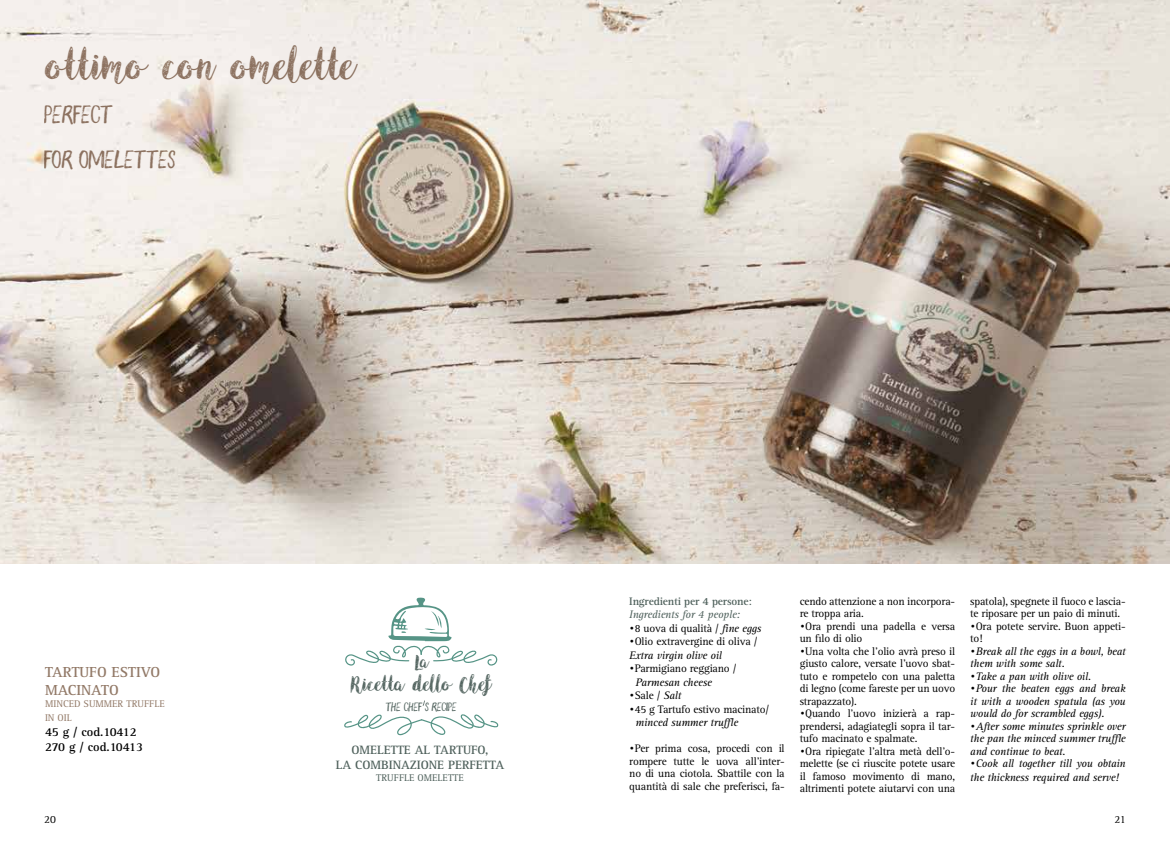
<style>
.page{position:relative;width:1170px;height:851px;background:#fff}
.page>*{position:absolute;margin:0;border:0;box-sizing:border-box;transform-origin:0 0}
.t1{font:43.75px "Angeline Vintage";color:#927967}
.t2{font:36.38px/45px "Anatalia Caps";color:#927967}
.t3{font:21.25px "Angeline Vintage";color:#4e605b}
.t4{font:18.75px "Angeline Vintage";color:#4e605b}
.t5{font:17.5px "Anatalia Caps";color:#4e605b}
.t6{font:700 15px/18px "Rotis Serif Std";color:#927967}
.t7{font:700 12.5px/15px "Rotis Serif Std";color:#4e605b;text-align:center}
.t8{font:700 12.5px/15px "Rotis Serif Std";color:#000}
.t9{font:11.25px/12.5px "Rotis Serif Std";letter-spacing:-.015em;color:#000}
.t10{font:italic 11.25px/12.5px "Rotis Serif Std";letter-spacing:-.015em;color:#000}
.t11{font:700 11.25px/13.5px "Rotis Serif Std";letter-spacing:-.015em;color:#4e605b}
.t12{font:10px/13.5px "Rotis Serif Std";color:#927967}
.t13{font:10px "Rotis Serif Std";color:#4e605b}
.s1{font-weight:400}
.s2{font-weight:400;font-style:italic}
.s3{font-family:"Gill Sans";font-weight:300}
.s4{font-style:italic}
.s5{font-family:"Gill Sans";font-weight:300;font-style:normal}
</style>
<div class="page">
<img style="left:0;top:0;width:1169px;height:563px">
<svg style="left:344px;top:714px;width:154px;height:21px"></svg>
<svg style="left:345px;top:597px;width:153px;height:68px"></svg>
<h1 class="t1" style="left:44px;top:37px;width:310px">ottimo con omelette</h1>
<h2 class="t2" style="left:44px;top:88px;width:133px">perfect<br>for omelettes</h2>
<h3 class="t6" style="left:45px;top:663px;width:117px">TARTUFO ESTIVO<br>MACINATO</h3>
<p class="t12" style="left:45px;top:697px;width:121px">MINCED SUMMER TRUFFLE<br>IN OIL</p>
<p class="t8" style="left:45px;top:724px;width:99px">45 g / cod.10412<br>270 g / cod.10413</p>
<h3 class="t4" style="left:414px;top:649px;width:15px">La</h3>
<h3 class="t3" style="left:350px;top:670px;width:143px">Ricetta dello Chef</h3>
<h3 class="t5" style="left:386px;top:694px;width:72px">THE CHEF S RECIPE</h3>
<p class="t7" style="left:335px;top:742px;width:170px">OMELETTE AL TARTUFO,<br>LA COMBINAZIONE PERFETTA</p>
<p class="t13" style="left:376px;top:771px;width:89px">TRUFFLE OMELETTE</p>
<p class="t11" style="left:629px;top:594px;width:124px">Ingredienti per 4 persone<span class="s1">:<br></span><span class="s2">Ingredients for 4 people:</span></p>
<p class="t9" style="left:629px;top:622px;width:134px"><span class="s3">•</span>8 uova di qualità / <span class="s4">fine eggs</span></p>
<p class="t9" style="left:629px;top:635px;width:130px;line-height:13.5px"><span class="s3">•</span>Olio extravergine di oliva /<br><span class="s4">Extra virgin olive oil</span></p>
<p class="t9" style="left:635px;top:662px;width:102px;line-height:13.5px;text-indent:-6px"><span class="s3">•</span>Parmigiano reggiano /<br><span class="s4">Parmesan cheese</span></p>
<p class="t9" style="left:629px;top:689px;width:54px"><span class="s3">•</span>Sale / <span class="s4">Salt</span></p>
<p class="t9" style="left:635px;top:702px;width:135px;line-height:13.5px;text-indent:-6px"><span class="s3">•</span>45 g Tartufo estivo macinato/ <span class="s4">minced summer truffle</span></p>
<p class="t9" style="left:629px;top:742px;width:157px;text-align:justify"><span class="s3">•</span>Per prima cosa, procedi con il rompere tutte le uova all'inter&shy;no di una ciotola. Sbattile con la quantità di sale che preferisci, fa-</p>
<p class="t9" style="left:799px;top:595px;width:157px">cendo attenzione a non incorpora&shy;re troppa aria.</p>
<p class="t9" style="left:799px;top:620px;width:157px"><span class="s3">•</span>Ora prendi una padella e versa un filo di olio</p>
<p class="t9" style="left:799px;top:645px;width:157px;text-align:justify"><span class="s3">•</span>Una volta che l'olio avrà preso il giusto calore, versate l'uovo sbat&shy;tuto e rompetelo con una paletta di legno (come fareste per un uovo strapazzato).</p>
<p class="t9" style="left:799px;top:707px;width:157px;text-align:justify"><span class="s3">•</span>Quando l'uovo inizierà a rap&shy;prendersi, adagiategli sopra il tar&shy;tufo macinato e spalmate.</p>
<p class="t9" style="left:799px;top:745px;width:157px;text-align:justify"><span class="s3">•</span>Ora ripiegate l'altra metà dell'o&shy;melette (se ci riuscite potete usare il famoso movimento di mano, altrimenti potete aiutarvi con una</p>
<p class="t9" style="left:970px;top:595px;width:157px">spatola), spegnete il fuoco e lascia&shy;te riposare per un paio di minuti.</p>
<p class="t9" style="left:970px;top:620px;width:157px"><span class="s3">•</span>Ora potete servire. Buon appeti&shy;to!</p>
<p class="t10" style="left:970px;top:645px;width:157px"><span class="s5">•</span>Break all the eggs in a bowl, beat them with some salt.</p>
<p class="t10" style="left:970px;top:670px;width:122px"><span class="s5">•</span>Take a pan with olive oil.</p>
<p class="t10" style="left:970px;top:682px;width:157px;text-align:justify"><span class="s5">•</span>Pour the beaten eggs and break it with a wooden spatula (as you would do for scrambled eggs).</p>
<p class="t10" style="left:970px;top:720px;width:157px;text-align:justify"><span class="s5">•</span>After some minutes sprinkle over the pan the minced summer truffle and continue to beat.</p>
<p class="t10" style="left:970px;top:757px;width:157px;line-height:13.5px"><span class="s5">•</span>Cook all together till you obtain the thickness required and serve!</p>
<p class="t9" style="left:44px;top:813px;width:13px">20</p>
<p class="t9" style="left:1114px;top:813px;width:13px">21</p>
</div>
